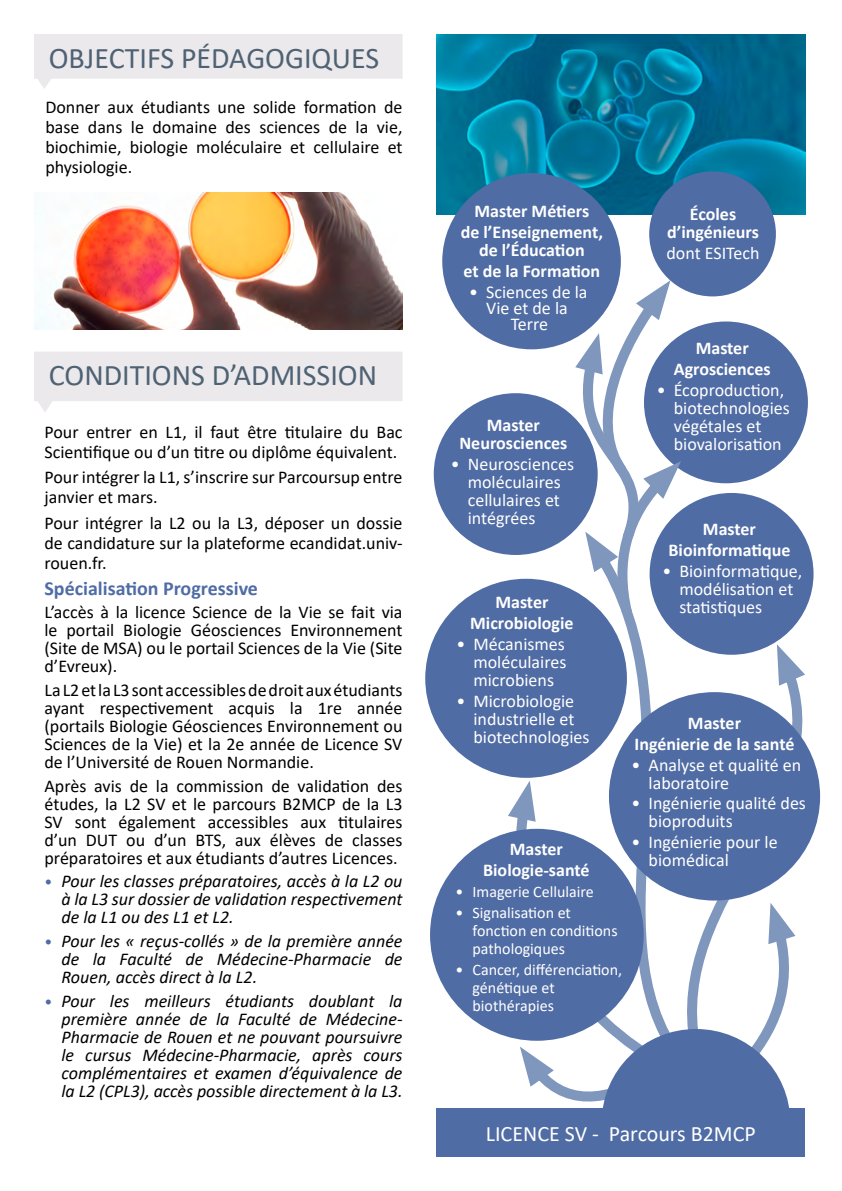
<style>
.page{position:relative;width:842px;height:1191px;background:#fff}
.page>*{position:absolute;margin:0;border:0;box-sizing:border-box;transform-origin:0 0}
.t1{font:30px "Calibri";color:#4e6274}
.t2{font:22px "Calibri";color:#fff}
.t3{font:700 20px "Calibri";color:#506ca4}
.t4{font:18px/18px "Calibri";color:#000;text-align:justify}
.t5{font:italic 18px/18px "Calibri";color:#000;text-align:justify}
.t6{font:18px/18px "Calibri";color:#fff}
.t7{font:700 18px/18px "Calibri";color:#fff;text-align:center}
.t8{font:16px/18px "Calibri";color:#fff}
.s1{font-style:normal;font-size:16px;color:#506ca4}
</style>
<div class="page">
<img style="left:437px;top:34px;width:368px;height:181px">
<svg style="left:508px;top:781px;width:28px;height:40px"></svg>
<svg style="left:708px;top:652px;width:113px;height:284px"></svg>
<svg style="left:777px;top:644px;width:28px;height:41px"></svg>
<svg style="left:583px;top:624px;width:125px;height:278px"></svg>
<svg style="left:519px;top:902px;width:276px;height:206px"></svg>
<div style="left:430px;top:828px;width:214px;height:212px;background:#506ca4;border-radius:50%"></div>
<svg style="left:34px;top:352px;width:369px;height:60px"></svg>
<svg style="left:34px;top:34px;width:369px;height:55px"></svg>
<div style="left:425px;top:579px;width:202px;height:199px;background:#506ca4;border-radius:50%"></div>
<div style="left:650px;top:493px;width:163px;height:162px;background:#506ca4;border-radius:50%"></div>
<div style="left:609px;top:692px;width:211px;height:208px;background:#506ca4;border-radius:50%"></div>
<div style="left:434px;top:393px;width:164px;height:162px;background:#506ca4;border-radius:50%"></div>
<div style="left:644px;top:321px;width:164px;height:162px;background:#506ca4;border-radius:50%"></div>
<div style="left:442px;top:173px;width:179px;height:176px;background:#506ca4;border-radius:50%"></div>
<div style="left:437px;top:1108px;width:368px;height:49px;background:#506ca4"></div>
<img style="left:34px;top:193px;width:369px;height:137px">
<svg style="left:566px;top:280px;width:115px;height:344px"></svg>
<div style="left:649px;top:171px;width:127px;height:125px;background:#506ca4;border-radius:50%"></div>
<p class="t1" style="left:49px;top:37px;width:332px">OBJECTIFS PÉDAGOGIQUES</p>
<p class="t4" style="left:45px;top:96px;width:359px;line-height:20px">Donner aux étudiants une solide formation de base dans le domaine des sciences de la vie, biochimie, biologie moléculaire et cellulaire et physiologie.</p>
<p class="t1" style="left:49px;top:354px;width:330px">CONDITIONS D’ADMISSION</p>
<p class="t4" style="left:45px;top:421px;width:360px;line-height:20px">Pour entrer en L1, il faut être titulaire du Bac<br>Scientifique ou d’un titre ou diplôme équivalent.</p>
<p class="t4" style="left:45px;top:467px;width:360px;line-height:20px">Pour intégrer la L1, s’inscrire sur Parcoursup entre janvier et mars.</p>
<p class="t4" style="left:45px;top:512px;width:359px;line-height:20px">Pour intégrer la L2 ou la L3, déposer un dossie de candidature sur la plateforme ecandidat.univ&shy;rouen.fr.</p>
<p class="t3" style="left:45px;top:574px;width:215px">Spécialisation Progressive</p>
<p class="t4" style="left:45px;top:603px;width:360px">L’accès à la licence Science de la Vie se fait via le portail Biologie Géosciences Environnement (Site de MSA) ou le portail Sciences de la Vie (Site d’Evreux).</p>
<p class="t4" style="left:45px;top:680px;width:360px">La L2 et la L3 sont accessibles de droit aux étudiants ayant respectivement acquis la 1re année (portails Biologie Géosciences Environnement ou Sciences de la Vie) et la 2e année de Licence SV de l’Université de Rouen Normandie.</p>
<p class="t4" style="left:45px;top:776px;width:360px">Après avis de la commission de validation des études, la L2 SV et le parcours B2MCP de la L3<br>SV sont également accessibles aux titulaires d’un DUT ou d’un BTS, aux élèves de classes préparatoires et aux étudiants d’autres Licences.</p>
<p class="t5" style="left:62px;top:871px;width:343px;text-indent:-17px"><span class="s1">•</span> Pour les classes préparatoires, accès à la L2 ou à la L3 sur dossier de validation respectivement de la L1 ou des L1 et L2.</p>
<p class="t5" style="left:62px;top:931px;width:343px;text-indent:-17px"><span class="s1">•</span> Pour les « reçus-collés » de la première année de la Faculté de Médecine-Pharmacie de Rouen, accès direct à la L2.</p>
<p class="t5" style="left:62px;top:991px;width:343px;text-indent:-17px"><span class="s1">•</span> Pour les meilleurs étudiants doublant la première année de la Faculté de Médecine-Pharmacie de Rouen et ne pouvant poursuivre le cursus Médecine-Pharmacie, après cours complémentaires et examen d’équivalence de la L2 (CPL3), accès possible directement à la L3.</p>
<p class="t7" style="left:474px;top:202px;width:116px">Master Métiers</p>
<p class="t7" style="left:461px;top:223px;width:144px">de l’Enseignement, de l’Éducation</p>
<p class="t7" style="left:463px;top:261px;width:138px">et de la Formation</p>
<p class="t6" style="left:469px;top:283px;width:120px;line-height:16px;text-align:center">• Sciences de la<br>Vie et de la</p>
<p class="t6" style="left:511px;top:315px;width:39px">Terre</p>
<p class="t7" style="left:459px;top:416px;width:110px">Master<br>Neurosciences</p>
<p class="t6" style="left:468px;top:455px;width:108px;text-indent:-17px">• Neurosciences moléculaires cellulaires et intégrées</p>
<p class="t7" style="left:495px;top:593px;width:55px">Master</p>
<p class="t7" style="left:470px;top:613px;width:105px">Microbiologie</p>
<p class="t6" style="left:473px;top:634px;width:94px;text-align:justify;text-indent:-17px">• Mécanismes moléculaires microbiens</p>
<p class="t6" style="left:473px;top:691px;width:118px;text-indent:-17px">• Microbiologie industrielle et biotechnologies</p>
<p class="t7" style="left:510px;top:840px;width:55px">Master</p>
<p class="t7" style="left:483px;top:861px;width:108px">Biologie-santé</p>
<p class="t8" style="left:456px;top:882px;width:140px">• Imagerie Cellulaire</p>
<p class="t8" style="left:473px;top:903px;width:147px;text-indent:-17px">• Signalisation et fonction en conditions pathologiques</p>
<p class="t8" style="left:473px;top:960px;width:151px;text-indent:-17px">• Cancer, différenciation, génétique et biothérapies</p>
<p class="t7" style="left:667px;top:205px;width:93px">Écoles d’ingénieurs</p>
<p class="t6" style="left:666px;top:244px;width:94px">dont ESITech</p>
<p class="t7" style="left:696px;top:339px;width:55px">Master</p>
<p class="t7" style="left:674px;top:360px;width:98px">Agrosciences</p>
<p class="t6" style="left:674px;top:380px;width:118px;text-indent:-17px">• Écoproduction, biotechnologies végétales et biovalorisation</p>
<p class="t7" style="left:703px;top:520px;width:55px">Master</p>
<p class="t7" style="left:668px;top:541px;width:123px">Bioinformatique</p>
<p class="t6" style="left:679px;top:562px;width:125px;text-indent:-17px">• Bioinformatique, modélisation et statistiques</p>
<p class="t7" style="left:688px;top:713px;width:55px">Master</p>
<p class="t7" style="left:635px;top:734px;width:161px">Ingénierie de la santé</p>
<p class="t6" style="left:649px;top:755px;width:154px;text-indent:-17px">• Analyse et qualité en laboratoire</p>
<p class="t6" style="left:649px;top:794px;width:159px;text-indent:-17px">• Ingénierie qualité des bioproduits</p>
<p class="t6" style="left:649px;top:833px;width:131px;text-indent:-17px">• Ingénierie pour le biomédical</p>
<p class="t2" style="left:486px;top:1118px;width:271px">LICENCE SV - Parcours B2MCP</p>
</div>
